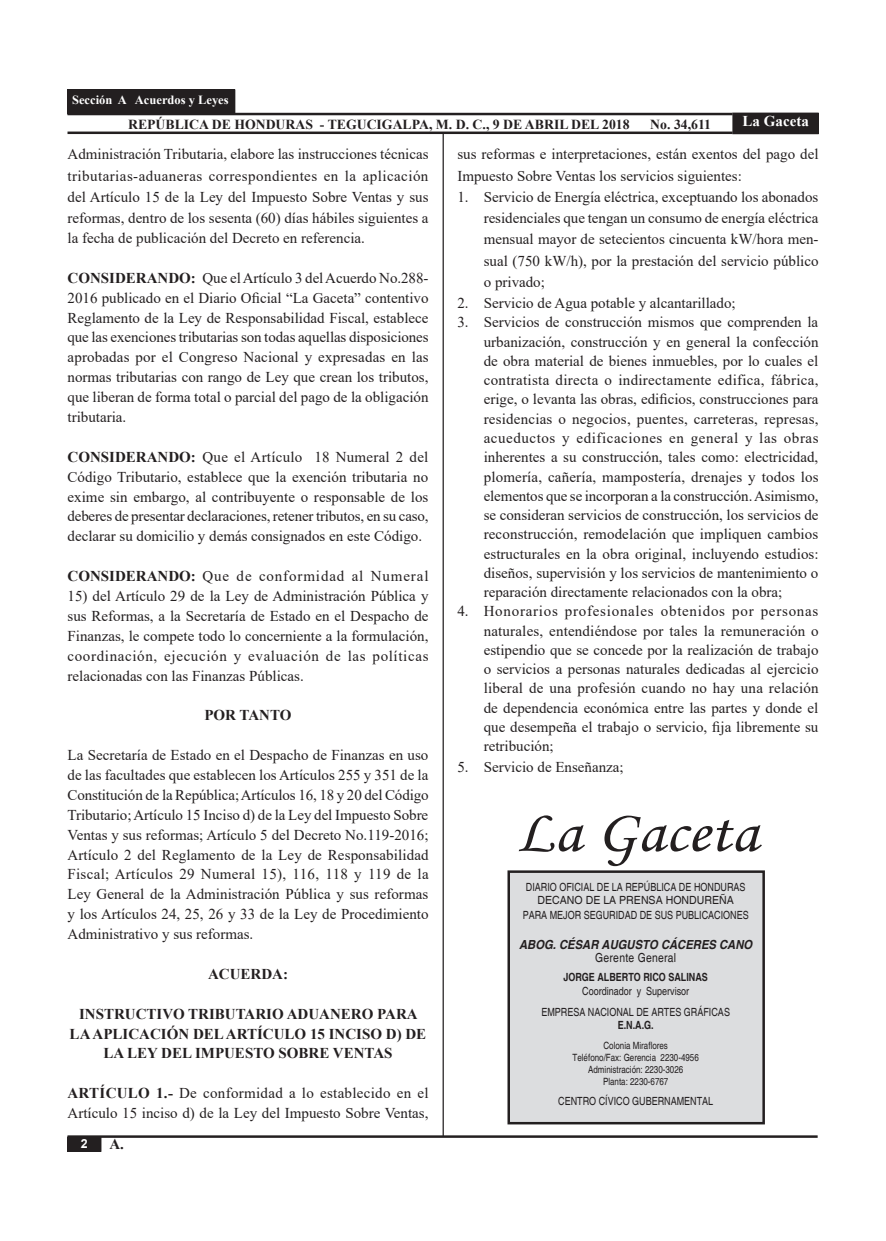
<style>
.page{position:relative;width:886px;height:1241px;background:#fff}
.page>*{position:absolute;margin:0;border:0;box-sizing:border-box;transform-origin:0 0}
.t1{font:60px "Monotype Corsiva";color:#231f20;scale:1.1 1}
.t2{font:15px/19.9px "Times New Roman";color:#231f20;text-align:justify}
.t3{font:700 15px/19.9px "Times New Roman";color:#231f20;text-align:center}
.t4{font:15px "Times New Roman";letter-spacing:.06em;color:#231f20}
.t5{font:700 15px "Times New Roman";color:#fff}
.t6{font:700 13.75px "Times New Roman";color:#231f20}
.t7{font:italic 700 12.5px "Helvetica";color:#231f20;scale:.9 1}
.t8{font:700 12.5px "Times New Roman";color:#fff}
.t9{font:12.5px "Helvetica";letter-spacing:.025em;color:#231f20;scale:.83 1}
.t10{font:700 12.5px "Arial";color:#fff}
.t11{font:11.25px "Helvetica";color:#231f20;scale:.8 1}
.t12{font:700 11.25px "Helvetica";color:#231f20;scale:.8 1}
.t13{font:11.25px "Helvetica";color:#231f20;scale:.94 1}
.t14{font:10px "Helvetica";color:#231f20;scale:.8 1}
.s1{font-weight:700}
</style>
<div class="page">
<div style="left:68px;top:1136px;width:33px;height:15px;background:#231f20"></div>
<div style="left:733px;top:113px;width:85px;height:21px;background:#231f20"></div>
<hr style="left:68px;top:131px;width:664px;height:3px;background:#231f20">
<hr style="left:68px;top:113px;width:664px;height:2px;background:#231f20">
<hr style="left:68px;top:1135px;width:750px;height:2px;background:#231f20">
<div style="left:68px;top:90px;width:167px;height:24px;background:#231f20"></div>
<hr style="left:442px;top:133px;width:2px;height:1002px;background:#231f20">
<div style="left:509px;top:871px;width:255px;height:251px;background:#dcdddf"></div>
<div style="left:507px;top:870px;width:258px;height:254px;border:2px solid #231f20"></div>
<p class="t8" style="left:72px;top:91px;width:158px">Sección A Acuerdos y Leyes</p>
<p class="t6" style="left:128px;top:114px;width:503px">REPÚBLICA DE HONDURAS - TEGUCIGALPA, M. D. C., 9 DE ABRIL DEL 2018</p>
<p class="t6" style="left:650px;top:114px;width:62px">No. 34,611</p>
<p class="t5" style="left:742px;top:110px;width:68px">La Gaceta</p>
<p class="t2" style="left:68px;top:143px;width:362px;line-height:21.2px">Administración Tributaria, elabore las instrucciones técnicas tributarias-aduaneras correspondientes en la aplicación del Artículo 15 de la Ley del Impuesto Sobre Ventas y sus reformas, dentro de los sesenta (60) días hábiles siguientes a</p>
<p class="t2" style="left:68px;top:227px;width:299px">la fecha de publicación del Decreto en referencia.</p>
<p class="t2" style="left:68px;top:267px;width:363px"><span class="s1">CONSIDERANDO:</span> Que el Artículo 3 del Acuerdo No.288- 2016 publicado en el Diario Oficial “La Gaceta” contentivo Reglamento de la Ley de Responsabilidad Fiscal, establece que las exenciones tributarias son todas aquellas disposiciones aprobadas por el Congreso Nacional y expresadas en las normas tributarias con rango de Ley que crean los tributos, que liberan de forma total o parcial del pago de la obligación tributaria.</p>
<p class="t2" style="left:68px;top:446px;width:363px"><span class="s1">CONSIDERANDO:</span> Que el Artículo 18 Numeral 2 del Código Tributario, establece que la exención tributaria no exime sin embargo, al contribuyente o responsable de los deberes de presentar declaraciones, retener tributos, en su caso, declarar su domicilio y demás consignados en este Código.</p>
<p class="t4" style="left:68px;top:565px;width:362px"><span class="s1">CONSIDERANDO:</span> Que de conformidad al Numeral</p>
<p class="t2" style="left:68px;top:585px;width:362px">15) del Artículo 29 de la Ley de Administración Pública y sus Reformas, a la Secretaría de Estado en el Despacho de Finanzas, le compete todo lo concerniente a la formulación, coordinación, ejecución y evaluación de las políticas relacionadas con las Finanzas Públicas.</p>
<p class="t3" style="left:204px;top:704px;width:89px">POR TANTO</p>
<p class="t2" style="left:68px;top:744px;width:363px">La Secretaría de Estado en el Despacho de Finanzas en uso de las facultades que establecen los Artículos 255 y 351 de la Constitución de la República; Artículos 16, 18 y 20 del Código Tributario; Artículo 15 Inciso d) de la Ley del Impuesto Sobre Ventas y sus reformas; Artículo 5 del Decreto No.119-2016; Artículo 2 del Reglamento de la Ley de Responsabilidad Fiscal; Artículos 29 Numeral 15), 116, 118 y 119 de la Ley General de la Administración Pública y sus reformas y los Artículos 24, 25, 26 y 33 de la Ley de Procedimiento Administrativo y sus reformas.</p>
<p class="t3" style="left:208px;top:963px;width:81px">ACUERDA:</p>
<p class="t3" style="left:70px;top:1003px;width:358px">INSTRUCTIVO TRIBUTARIO ADUANERO PARA<br>LA APLICACIÓN DEL ARTÍCULO 15 INCISO D) DE<br>LA LEY DEL IMPUESTO SOBRE VENTAS</p>
<p class="t2" style="left:68px;top:1082px;width:363px"><span class="s1">ARTÍCULO 1.-</span> De conformidad a lo establecido en el<br>Artículo 15 inciso d) de la Ley del Impuesto Sobre Ventas,</p>
<p class="t10" style="left:81px;top:1134px;width:8px">2</p>
<p class="t3" style="left:109px;top:1133px;width:16px">A.</p>
<p class="t2" style="left:457px;top:143px;width:362px;line-height:21.2px">sus reformas e interpretaciones, están exentos del pago del<br>Impuesto Sobre Ventas los servicios siguientes:</p>
<p class="t2" style="left:484px;top:186px;width:336px;line-height:21.2px;text-indent:-26px">1. Servicio de Energía eléctrica, exceptuando los abonados residenciales que tengan un consumo de energía eléctrica mensual mayor de setecientos cincuenta kW/hora men&shy;sual (750 kW/h), por la prestación del servicio público o privado;</p>
<p class="t2" style="left:457px;top:293px;width:280px">2. Servicio de Agua potable y alcantarillado;</p>
<p class="t2" style="left:484px;top:312px;width:336px;line-height:19.2px;text-indent:-26px">3. Servicios de construcción mismos que comprenden la urbanización, construcción y en general la confección de obra material de bienes inmuebles, por lo cuales el contratista directa o indirectamente edifica, fábrica, erige, o levanta las obras, edificios, construcciones para residencias o negocios, puentes, carreteras, represas, acueductos y edificaciones en general y las obras inherentes a su construcción, tales como: electricidad, plomería, cañería, mampostería, drenajes y todos los elementos que se incorporan a la construcción. Asimismo, se consideran servicios de construcción, los servicios de reconstrucción, remodelación que impliquen cambios estructurales en la obra original, incluyendo estudios: diseños, supervisión y los servicios de mantenimiento o reparación directamente relacionados con la obra;</p>
<p class="t2" style="left:484px;top:601px;width:336px;line-height:19.2px;text-indent:-26px">4. Honorarios profesionales obtenidos por personas naturales, entendiéndose por tales la remuneración o estipendio que se concede por la realización de trabajo o servicios a personas naturales dedicadas al ejercicio liberal de una profesión cuando no hay una relación de dependencia económica entre las partes y donde el que desempeña el trabajo o servicio, fija libremente su retribución;</p>
<p class="t2" style="left:457px;top:757px;width:168px">5. Servicio de Enseñanza;</p>
<p class="t1" style="left:515px;top:795px;width:222px">La Gaceta</p>
<p class="t11" style="left:526px;top:880px;width:276px">DIARIO OFICIAL DE LA REPÚBLICA DE HONDURAS</p>
<p class="t13" style="left:537px;top:893px;width:210px">DECANO DE LA PRENSA HONDUREÑA</p>
<p class="t11" style="left:523px;top:908px;width:284px">PARA MEJOR SEGURIDAD DE SUS PUBLICACIONES</p>
<p class="t7" style="left:519px;top:936px;width:261px">ABOG. CÉSAR AUGUSTO CÁCERES CANO</p>
<p class="t9" style="left:595px;top:949px;width:99px">Gerente General</p>
<p class="t12" style="left:563px;top:970px;width:182px">JORGE ALBERTO RICO SALINAS</p>
<p class="t11" style="left:582px;top:984px;width:135px">Coordinador y Supervisor</p>
<p class="t11" style="left:541px;top:1005px;width:237px">EMPRESA NACIONAL DE ARTES GRÁFICAS</p>
<p class="t12" style="left:618px;top:1018px;width:47px">E.N.A.G.</p>
<p class="t14" style="left:603px;top:1039px;width:82px">Colonia Miraflores</p>
<p class="t14" style="left:572px;top:1051px;width:159px">Teléfono/Fax: Gerencia 2230-4956</p>
<p class="t14" style="left:588px;top:1063px;width:120px">Administración: 2230-3026</p>
<p class="t14" style="left:603px;top:1075px;width:83px">Planta: 2230-6767</p>
<p class="t11" style="left:558px;top:1094px;width:195px">CENTRO CÍVICO GUBERNAMENTAL</p>
</div>
